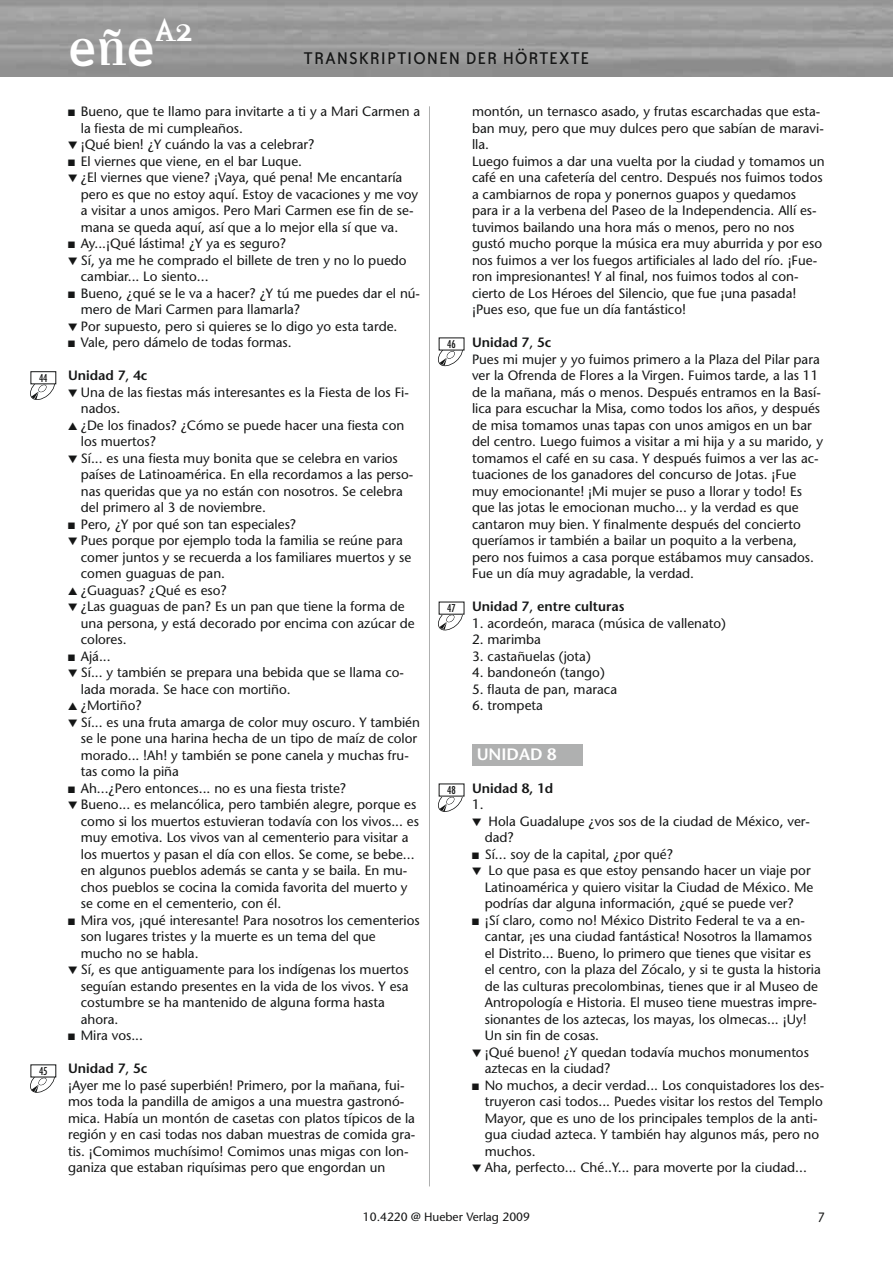
<style>
.page{position:relative;width:893px;height:1263px;background:#fff}
.page>*{position:absolute;margin:0;border:0;box-sizing:border-box;transform-origin:0 0}
.t1{font:300 46.5px "Amplifier";color:#fff}
.t2{font:300 30px "Amplifier";color:#fff}
.t3{font:19.5px "Bailey Sans ITC";letter-spacing:.05em;color:#151616}
.t4{font:600 16.5px "Stone Sans LT";color:#fff}
.t5{font:13.5px/16.5px "Stone Sans LT";color:#151616}
.t6{font:600 13.5px "Stone Sans LT";color:#151616}
.t7{font:13.5px "Stone Sans LT";color:#151616;scale:.9 1}
.t8{font:12px "Stone Sans LT";color:#151616}
.t9{font:condensed 10.5px "Futura LT";color:#151616}
.s1{font-weight:600}
.s2{font-weight:400}
.s3{font-family:"Monotype Sorts";font-size:10.5px}
.s4{font-family:"Monotype Sorts";font-size:9px}
</style>
<div class="page">
<div style="left:472px;top:744px;width:111px;height:21px;background:#afb0b0"></div>
<svg style="left:30px;top:375px;width:27px;height:25px"></svg>
<div style="left:31px;top:372px;width:25px;height:12px;background:#fff"></div>
<div style="left:31px;top:371px;width:25px;height:13px;border:1px solid #151616"></div>
<svg style="left:30px;top:1068px;width:27px;height:25px"></svg>
<div style="left:31px;top:1065px;width:25px;height:12px;background:#fff"></div>
<hr style="left:429px;top:106px;width:1px;height:1080px;background:#afb0b0">
<svg style="left:438px;top:341px;width:27px;height:26px"></svg>
<div style="left:439px;top:338px;width:25px;height:12px;background:#fff"></div>
<svg style="left:438px;top:606px;width:27px;height:25px"></svg>
<div style="left:439px;top:602px;width:25px;height:12px;background:#fff"></div>
<svg style="left:438px;top:787px;width:27px;height:25px"></svg>
<div style="left:439px;top:784px;width:25px;height:12px;background:#fff"></div>
<p class="t9" style="left:39px;top:373px;width:10px">44</p>
<p class="t9" style="left:39px;top:1066px;width:10px">45</p>
<h1 class="t1" style="left:68px;top:30px;width:89px">eñe</h1>
<h2 class="t2" style="left:155px;top:18px;width:39px">A2</h2>
<h3 class="t3" style="left:304px;top:51px;width:287px">TRANSKRIPTIONEN DER HÖRTEXTE</h3>
<p class="t5" style="left:472px;top:105px;width:354px">montón, un ternasco asado, y frutas escarchadas que esta&shy;ban muy, pero que muy dulces pero que sabían de maravi&shy;lla.<br>Luego fuimos a dar una vuelta por la ciudad y tomamos un café en una cafetería del centro. Después nos fuimos todos a cambiarnos de ropa y ponernos guapos y quedamos para ir a la verbena del Paseo de la Independencia. Allí es&shy;tuvimos bailando una hora más o menos, pero no nos gustó mucho porque la música era muy aburrida y por eso nos fuimos a ver los fuegos artificiales al lado del río. ¡Fue&shy;ron impresionantes! Y al final, nos fuimos todos al con&shy;cierto de Los Héroes del Silencio, que fue ¡una pasada! ¡Pues eso, que fue un día fantástico!</p>
<p class="t5" style="left:472px;top:336px;width:353px"><span class="s1">Unidad 7</span>, <span class="s1">5c<br></span>Pues mi mujer y yo fuimos primero a la Plaza del Pilar para ver la Ofrenda de Flores a la Virgen. Fuimos tarde, a las 11 de la mañana, más o menos. Después entramos en la Basí&shy;lica para escuchar la Misa, como todos los años, y después de misa tomamos unas tapas con unos amigos en un bar del centro. Luego fuimos a visitar a mi hija y a su marido, y tomamos el café en su casa. Y después fuimos a ver las ac&shy;tuaciones de los ganadores del concurso de Jotas. ¡Fue muy emocionante! ¡Mi mujer se puso a llorar y todo! Es que las jotas le emocionan mucho... y la verdad es que cantaron muy bien. Y finalmente después del concierto queríamos ir también a bailar un poquito a la verbena, pero nos fuimos a casa porque estábamos muy cansados.<br>Fue un día muy agradable, la verdad.</p>
<p class="t6" style="left:472px;top:601px;width:154px">Unidad 7<span class="s2">,</span> entre culturas</p>
<p class="t5" style="left:472px;top:616px;width:256px">1. acordeón, maraca (música de vallenato)</p>
<p class="t5" style="left:472px;top:633px;width:71px">2. marimba</p>
<p class="t5" style="left:472px;top:649px;width:120px">3. castañuelas (jota)</p>
<p class="t5" style="left:472px;top:666px;width:134px">4. bandoneón (tango)</p>
<p class="t5" style="left:472px;top:682px;width:147px">5. flauta de pan, maraca</p>
<p class="t5" style="left:472px;top:699px;width:72px">6. trompeta</p>
<p class="t4" style="left:477px;top:748px;width:81px">UNIDAD 8</p>
<p class="t6" style="left:472px;top:783px;width:83px">Unidad 8, 1d</p>
<p class="t5" style="left:472px;top:798px;width:13px">1.</p>
<p class="t5" style="left:485px;top:814px;width:327px;text-indent:-13px"><span class="s3">▼</span> Hola Guadalupe ¿vos sos de la ciudad de México, ver&shy;dad?</p>
<p class="t5" style="left:472px;top:847px;width:202px"><span class="s4">■</span> Sí... soy de la capital, ¿por qué?</p>
<p class="t5" style="left:485px;top:864px;width:330px;text-indent:-13px"><span class="s3">▼</span> Lo que pasa es que estoy pensando hacer un viaje por<br>Latinoamérica y quiero visitar la Ciudad de México. Me podrías dar alguna información, ¿qué se puede ver?</p>
<p class="t5" style="left:485px;top:913px;width:338px;text-indent:-13px"><span class="s4">■</span> ¡Sí claro, como no! México Distrito Federal te va a en&shy;cantar, ¡es una ciudad fantástica! Nosotros la llamamos el Distrito... Bueno, lo primero que tienes que visitar es el centro, con la plaza del Zócalo, y si te gusta la historia de las culturas precolombinas, tienes que ir al Museo de Antropología e Historia. El museo tiene muestras impre&shy;sionantes de los aztecas, los mayas, los olmecas... ¡Uy!<br>Un sin fin de cosas.</p>
<p class="t5" style="left:485px;top:1045px;width:326px;text-indent:-13px"><span class="s3">▼</span> ¡Qué bueno! ¿Y quedan todavía muchos monumentos aztecas en la ciudad?</p>
<p class="t5" style="left:485px;top:1078px;width:341px;text-indent:-13px"><span class="s4">■</span> No muchos, a decir verdad... Los conquistadores los des&shy;truyeron casi todos... Puedes visitar los restos del Templo Mayor, que es uno de los principales templos de la anti&shy;gua ciudad azteca. Y también hay algunos más, pero no muchos.</p>
<p class="t5" style="left:472px;top:1161px;width:336px"><span class="s3">▼</span> Aha, perfecto... Ché..Y... para moverte por la ciudad...</p>
<p class="t8" style="left:363px;top:1212px;width:169px">10.4220 @ Hueber Verlag 2009</p>
<p class="t7" style="left:818px;top:1212px;width:9px">7</p>
<p class="t5" style="left:81px;top:105px;width:341px;text-indent:-13px"><span class="s4">■</span> Bueno, que te llamo para invitarte a ti y a Mari Carmen a la fiesta de mi cumpleaños.</p>
<p class="t5" style="left:68px;top:138px;width:248px"><span class="s3">▼</span> ¡Qué bien! ¿Y cuándo la vas a celebrar?</p>
<p class="t5" style="left:68px;top:154px;width:235px"><span class="s4">■</span> El viernes que viene, en el bar Luque.</p>
<p class="t5" style="left:81px;top:171px;width:339px;text-indent:-13px"><span class="s3">▼</span> ¿El viernes que viene? ¡Vaya, qué pena! Me encantaría pero es que no estoy aquí. Estoy de vacaciones y me voy a visitar a unos amigos. Pero Mari Carmen ese fin de se&shy;mana se queda aquí, así que a lo mejor ella sí que va.</p>
<p class="t5" style="left:68px;top:237px;width:220px"><span class="s4">■</span> Ay...¡Qué lástima! ¿Y ya es seguro?</p>
<p class="t5" style="left:81px;top:253px;width:327px;text-indent:-13px"><span class="s3">▼</span> Sí, ya me he comprado el billete de tren y no lo puedo cambiar... Lo siento...</p>
<p class="t5" style="left:81px;top:286px;width:341px;text-indent:-13px"><span class="s4">■</span> Bueno, ¿qué se le va a hacer? ¿Y tú me puedes dar el nú&shy;mero de Mari Carmen para llamarla?</p>
<p class="t5" style="left:68px;top:319px;width:331px"><span class="s3">▼</span> Por supuesto, pero si quieres se lo digo yo esta tarde.</p>
<p class="t5" style="left:68px;top:336px;width:225px"><span class="s4">■</span> Vale, pero dámelo de todas formas.</p>
<p class="t6" style="left:68px;top:370px;width:81px">Unidad 7<span class="s2">,</span> 4c</p>
<p class="t5" style="left:81px;top:385px;width:330px;text-indent:-13px"><span class="s3">▼</span> Una de las fiestas más interesantes es la Fiesta de los Fi&shy;nados.</p>
<p class="t5" style="left:81px;top:418px;width:325px;text-indent:-13px"><span class="s3">▲</span> ¿De los finados? ¿Cómo se puede hacer una fiesta con los muertos?</p>
<p class="t5" style="left:81px;top:451px;width:334px;text-indent:-13px"><span class="s3">▼</span> Sí... es una fiesta muy bonita que se celebra en varios países de Latinoamérica. En ella recordamos a las perso&shy;nas queridas que ya no están con nosotros. Se celebra del primero al 3 de noviembre.</p>
<p class="t5" style="left:68px;top:517px;width:230px"><span class="s4">■</span> Pero, ¿Y por qué son tan especiales?</p>
<p class="t5" style="left:81px;top:534px;width:332px;text-indent:-13px"><span class="s3">▼</span> Pues porque por ejemplo toda la familia se reúne para comer juntos y se recuerda a los familiares muertos y se comen guaguas de pan.</p>
<p class="t5" style="left:68px;top:583px;width:160px"><span class="s3">▲</span> ¿Guaguas? ¿Qué es eso?</p>
<p class="t5" style="left:81px;top:600px;width:335px;text-indent:-13px"><span class="s3">▼</span> ¿Las guaguas de pan? Es un pan que tiene la forma de una persona, y está decorado por encima con azúcar de colores.</p>
<p class="t5" style="left:68px;top:649px;width:44px"><span class="s4">■</span> Ajá...</p>
<p class="t5" style="left:81px;top:666px;width:325px;text-indent:-13px"><span class="s3">▼</span> Sí... y también se prepara una bebida que se llama co&shy;lada morada. Se hace con mortiño.</p>
<p class="t5" style="left:68px;top:699px;width:75px"><span class="s3">▲</span> ¿Mortiño?</p>
<p class="t5" style="left:81px;top:715px;width:341px;text-indent:-13px"><span class="s3">▼</span> Sí... es una fruta amarga de color muy oscuro. Y también se le pone una harina hecha de un tipo de maíz de color morado... !Ah! y también se pone canela y muchas fru&shy;tas como la piña</p>
<p class="t5" style="left:68px;top:781px;width:280px"><span class="s4">■</span> Ah...¿Pero entonces... no es una fiesta triste?</p>
<p class="t5" style="left:81px;top:798px;width:340px;text-indent:-13px"><span class="s3">▼</span> Bueno... es melancólica, pero también alegre, porque es como si los muertos estuvieran todavía con los vivos... es muy emotiva. Los vivos van al cementerio para visitar a los muertos y pasan el día con ellos. Se come, se bebe... en algunos pueblos además se canta y se baila. En mu&shy;chos pueblos se cocina la comida favorita del muerto y se come en el cementerio, con él.</p>
<p class="t5" style="left:81px;top:913px;width:340px;text-indent:-13px"><span class="s4">■</span> Mira vos, ¡qué interesante! Para nosotros los cementerios son lugares tristes y la muerte es un tema del que mucho no se habla.</p>
<p class="t5" style="left:81px;top:963px;width:329px;text-indent:-13px"><span class="s3">▼</span> Sí, es que antiguamente para los indígenas los muertos seguían estando presentes en la vida de los vivos. Y esa costumbre se ha mantenido de alguna forma hasta ahora.</p>
<p class="t5" style="left:68px;top:1029px;width:77px"><span class="s4">■</span> Mira vos...</p>
<p class="t5" style="left:68px;top:1062px;width:349px"><span class="s1">Unidad 7</span>, <span class="s1">5c<br></span>¡Ayer me lo pasé superbién! Primero, por la mañana, fui&shy;mos toda la pandilla de amigos a una muestra gastronó&shy;mica. Había un montón de casetas con platos típicos de la región y en casi todas nos daban muestras de comida gra&shy;tis. ¡Comimos muchísimo! Comimos unas migas con lon&shy;ganiza que estaban riquísimas pero que engordan un</p>
<p class="t9" style="left:447px;top:339px;width:10px">46</p>
<p class="t9" style="left:447px;top:603px;width:10px">47</p>
<p class="t9" style="left:447px;top:785px;width:10px">48</p>
</div>
